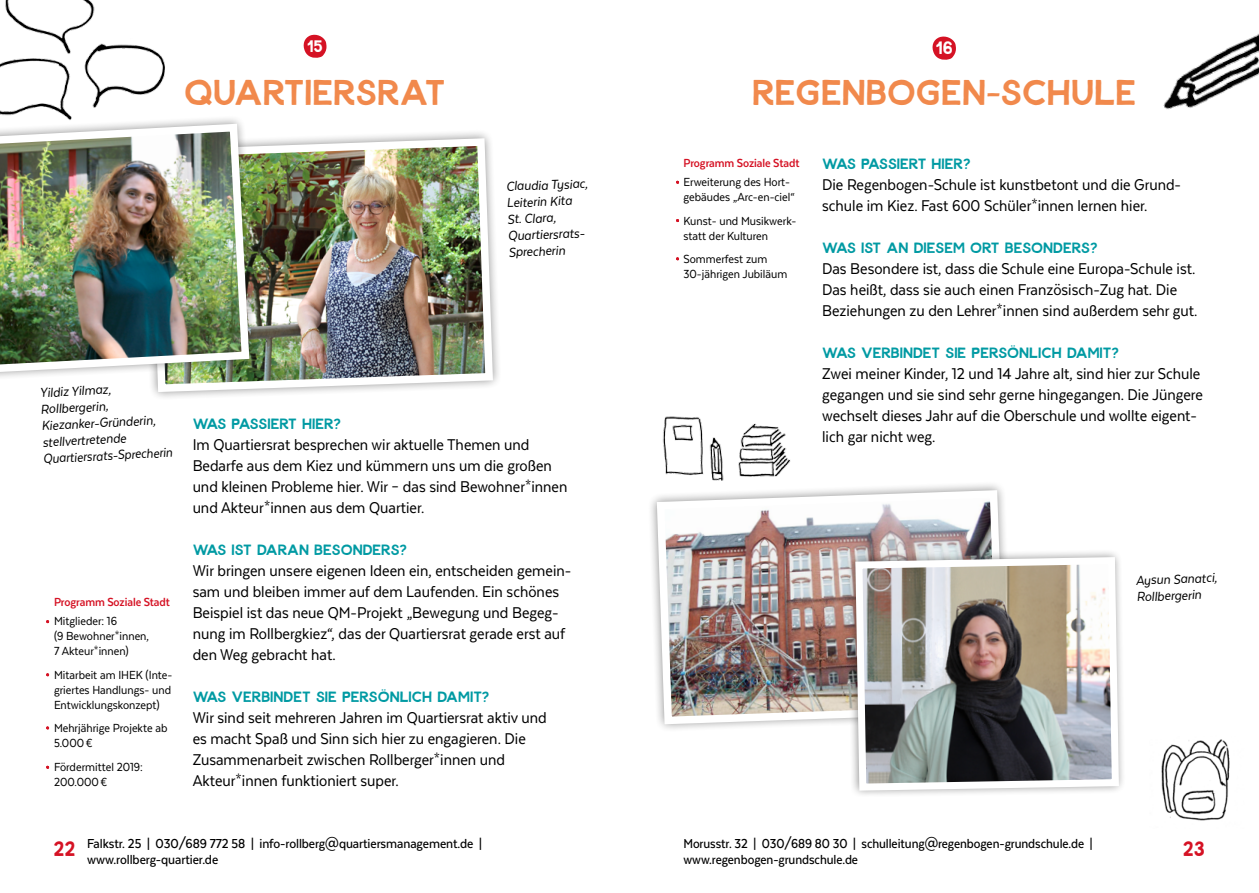
<style>
.page{position:relative;width:1259px;height:893px;background:#fff}
.page>*{position:absolute;margin:0;border:0;box-sizing:border-box;transform-origin:0 0}
.t1{font:36px "Bloomsbury Sans";color:#f1894c}
.t2{font:21px "Bloomsbury Sans";color:#d51224}
.t3{font:18px/21px "Texta Narrow";color:#000}
.t4{font:18px "Bloomsbury Sans";color:#fff}
.t5{font:16.8px "Bloomsbury Sans";color:#fff}
.t6{font:500 15px/16.5px "Texta Narrow";letter-spacing:-.005em;color:#000}
.t7{font:italic 15px/16.5px "Texta Narrow";color:#000}
.t8{font:15px "Bloomsbury Sans";color:#009aa3}
.t9{font:13.5px/15px "Texta Narrow";color:#000}
.t10{font:700 13.5px "Texta Narrow";letter-spacing:-.005em;color:#d51224}
</style>
<div class="page">
<img style="left:1161px;top:739px;width:69px;height:82px">
<img style="left:152px;top:134px;width:345px;height:262px">
<svg style="left:932px;top:36px;width:24px;height:24px"></svg>
<svg style="left:303px;top:34px;width:23px;height:24px"></svg>
<img style="left:662px;top:416px;width:62px;height:64px">
<img style="left:653px;top:486px;width:352px;height:242px">
<svg style="left:846px;top:548px;width:277px;height:247px"></svg>
<img style="left:852px;top:553px;width:270px;height:241px">
<svg style="left:46px;top:726px;width:3px;height:4px"></svg>
<img style="left:151px;top:118px;width:109px;height:268px">
<img style="left:0;top:120px;width:253px;height:259px">
<img style="left:1163px;top:33px;width:96px;height:77px">
<img style="left:738px;top:423px;width:53px;height:54px">
<img style="left:0;top:0;width:180px;height:131px">
<p class="t5" style="left:307px;top:37px;width:17px">15</p>
<p class="t4" style="left:935px;top:38px;width:18px">16</p>
<h1 class="t1" style="left:752px;top:72px;width:385px">REGENBOGEN-SCHULE</h1>
<h1 class="t1" style="left:184px;top:72px;width:263px">QUARTIERSRAT</h1>
<p class="t7" style="left:506px;top:178px;width:83px;rotate:-2deg">Claudia Tysiac,<br>Leiterin Kita<br>St. Clara,<br>Quartiersrats-<br>Sprecherin</p>
<p class="t7" style="left:39px;top:384px;width:131px;rotate:-3deg">Yildiz Yilmaz,<br>Rollbergerin,<br>Kiezanker-Gründerin, stellvertretende<br>Quartiersrats-Sprecherin</p>
<p class="t10" style="left:54px;top:595px;width:117px">Programm Soziale Stadt</p>
<p class="t9" style="left:54px;top:613px;width:97px">Mitglieder: 16<br>(9 Bewohner*innen,<br>7 Akteur*innen)</p>
<p class="t9" style="left:54px;top:667px;width:120px;text-align:justify">Mitarbeit am IHEK (Inte&shy;griertes Handlungs- und Entwicklungskonzept)</p>
<p class="t9" style="left:54px;top:720px;width:115px">Mehrjährige Projekte ab<br>5.000€</p>
<p class="t9" style="left:54px;top:759px;width:90px">Fördermittel 2019:<br>200.000€</p>
<p class="t8" style="left:193px;top:415px;width:150px">WAS PASSIERT HIER?</p>
<p class="t3" style="left:193px;top:434px;width:376px">Im Quartiersrat besprechen wir aktuelle Themen und Bedarfe aus dem Kiez und kümmern uns um die großen und kleinen Probleme hier. Wir – das sind Bewohner*innen und Akteur*innen aus dem Quartier.</p>
<p class="t8" style="left:193px;top:541px;width:216px">WAS IST DARAN BESONDERS?</p>
<p class="t3" style="left:193px;top:560px;width:380px">Wir bringen unsere eigenen Ideen ein, entscheiden gemein&shy;sam und bleiben immer auf dem Laufenden. Ein schönes Beispiel ist das neue QM-Projekt „Bewegung und Begeg&shy;nung im Rollbergkiez“, das der Quartiersrat gerade erst auf den Weg gebracht hat.</p>
<p class="t8" style="left:193px;top:688px;width:298px">WAS VERBINDET SIE PERSÖNLICH DAMIT?</p>
<p class="t3" style="left:193px;top:707px;width:356px">Wir sind seit mehreren Jahren im Quartiersrat aktiv und es macht Spaß und Sinn sich hier zu engagieren. Die Zusammenarbeit zwischen Rollberger*innen und Akteur*innen funktioniert super.</p>
<p class="t10" style="left:683px;top:156px;width:117px">Programm Soziale Stadt</p>
<p class="t9" style="left:683px;top:174px;width:113px">Erweiterung des Hort&shy;gebäudes „Arc-en-ciel“</p>
<p class="t9" style="left:683px;top:213px;width:114px">Kunst- und Musikwerk&shy;statt der Kulturen</p>
<p class="t9" style="left:683px;top:251px;width:105px">Sommerfest zum<br>30-jährigen Jubiläum</p>
<p class="t8" style="left:822px;top:155px;width:150px">WAS PASSIERT HIER?</p>
<p class="t3" style="left:822px;top:174px;width:360px">Die Regenbogen-Schule ist kunstbetont und die Grund&shy;schule im Kiez. Fast 600 Schüler*innen lernen hier.</p>
<p class="t8" style="left:822px;top:239px;width:277px">WAS IST AN DIESEM ORT BESONDERS?</p>
<p class="t3" style="left:822px;top:258px;width:377px">Das Besondere ist, dass die Schule eine Europa-Schule ist.<br>Das heißt, dass sie auch einen Französisch-Zug hat. Die<br>Beziehungen zu den Lehrer*innen sind außerdem sehr gut.</p>
<p class="t8" style="left:822px;top:344px;width:298px">WAS VERBINDET SIE PERSÖNLICH DAMIT?</p>
<p class="t3" style="left:822px;top:363px;width:382px">Zwei meiner Kinder, 12 und 14 Jahre alt, sind hier zur Schule gegangen und sie sind sehr gerne hingegangen. Die Jüngere wechselt dieses Jahr auf die Oberschule und wollte eigent&shy;lich gar nicht weg.</p>
<p class="t7" style="left:1135px;top:572px;width:83px;rotate:-2deg">Aysun Sanatci,<br>Rollbergerin</p>
<p class="t6" style="left:87px;top:835px;width:396px">Falkstr. 25 | 030/689 772 58 | info-rollberg@quartiersmanagement.de | www.rollberg-quartier.de</p>
<p class="t6" style="left:683px;top:835px;width:410px">Morusstr. 32 | 030/689 80 30 | schulleitung@regenbogen-grundschule.de | www.regenbogen-grundschule.de</p>
<p class="t2" style="left:54px;top:836px;width:23px">22</p>
<p class="t2" style="left:1182px;top:836px;width:24px">23</p>
</div>
